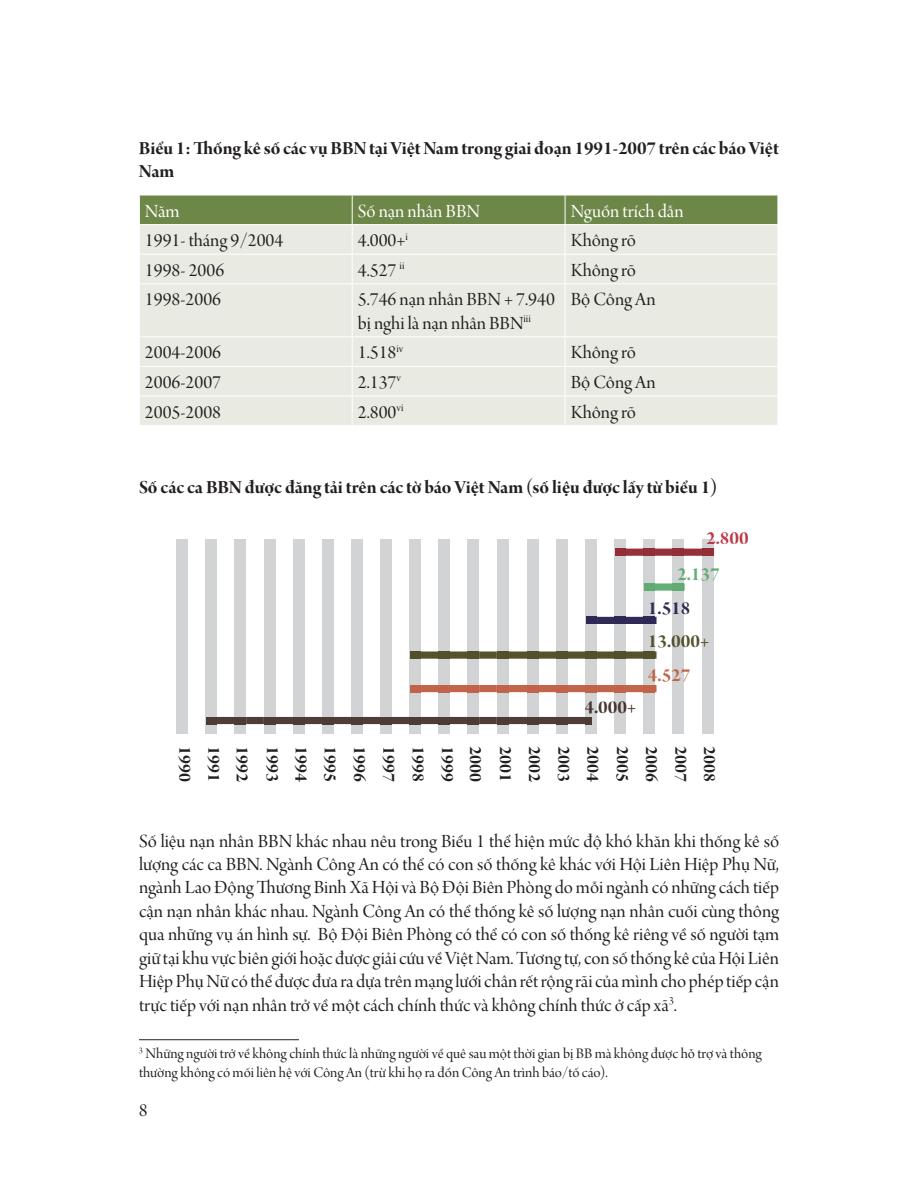
<style>
.page{position:relative;width:918px;height:1188px;background:#fff}
.page>*{position:absolute;margin:0;border:0;box-sizing:border-box;transform-origin:0 0}
.t1{font:19.95px/33.6px "Arno Pro Bold Display";color:#54522c}
.t2{font:19.95px "Arno Pro Bold Display";color:#473632}
.t3{font:19.95px "Arno Pro Bold Display";color:#ba3a47}
.t4{font:19.95px "Arno Pro Bold Display";color:#63af75}
.t5{font:19.8px/23.4px "Arno Pro Display";color:#231f20}
.t6{font:19.8px/23.4px "Arno Pro Bold Display";letter-spacing:-.005em;color:#231f20}
.t7{font:19.8px "Arno Pro Display";color:#fff}
.t8{font:18.45px "Arno Pro Bold Display";color:#231f20}
.t9{font:15.45px/18.6px "Arno Pro Display";color:#231f20}
.s1{color:#302a57}
.s2{color:#52502a}
.s3{color:#c3654a}
</style>
<div class="page">
<div style="left:140px;top:284px;width:638px;height:141px;background:#e9eae2"></div>
<svg style="left:139px;top:195px;width:639px;height:88px;background:#c1cab1"></svg>
<hr style="left:352px;top:284px;width:1px;height:52px;background:#fff">
<hr style="left:565px;top:284px;width:1px;height:52px;background:#fff">
<hr style="left:139px;top:336px;width:213px;height:1px;background:#fff">
<hr style="left:352px;top:336px;width:213px;height:1px;background:#fff">
<hr style="left:565px;top:336px;width:213px;height:1px;background:#fff">
<hr style="left:139px;top:366px;width:213px;height:1px;background:#fff">
<hr style="left:352px;top:366px;width:213px;height:1px;background:#fff">
<hr style="left:565px;top:366px;width:213px;height:1px;background:#fff">
<hr style="left:139px;top:396px;width:213px;height:1px;background:#fff">
<hr style="left:352px;top:396px;width:213px;height:1px;background:#fff">
<svg style="left:352px;top:337px;width:1px;height:88px"></svg>
<hr style="left:565px;top:396px;width:213px;height:1px;background:#fff">
<svg style="left:565px;top:337px;width:1px;height:88px"></svg>
<hr style="left:139px;top:1039px;width:160px;height:1px;background:#231f20">
<div style="left:177px;top:539px;width:11px;height:195px;background:#d1d3d4"></div>
<div style="left:206px;top:539px;width:11px;height:195px;background:#d1d3d4"></div>
<div style="left:235px;top:539px;width:11px;height:195px;background:#d1d3d4"></div>
<div style="left:264px;top:539px;width:11px;height:195px;background:#d1d3d4"></div>
<div style="left:293px;top:539px;width:11px;height:195px;background:#d1d3d4"></div>
<div style="left:322px;top:539px;width:12px;height:195px;background:#d1d3d4"></div>
<div style="left:351px;top:539px;width:12px;height:195px;background:#d1d3d4"></div>
<div style="left:380px;top:539px;width:12px;height:195px;background:#d1d3d4"></div>
<div style="left:410px;top:539px;width:11px;height:195px;background:#d1d3d4"></div>
<div style="left:439px;top:539px;width:11px;height:195px;background:#d1d3d4"></div>
<div style="left:468px;top:539px;width:11px;height:195px;background:#d1d3d4"></div>
<div style="left:497px;top:539px;width:11px;height:195px;background:#d1d3d4"></div>
<div style="left:527px;top:539px;width:12px;height:195px;background:#d1d3d4"></div>
<div style="left:557px;top:539px;width:11px;height:195px;background:#d1d3d4"></div>
<div style="left:586px;top:539px;width:11px;height:195px;background:#d1d3d4"></div>
<div style="left:614px;top:539px;width:11px;height:195px;background:#d1d3d4"></div>
<div style="left:643px;top:539px;width:12px;height:195px;background:#d1d3d4"></div>
<div style="left:672px;top:539px;width:12px;height:195px;background:#d1d3d4"></div>
<div style="left:702px;top:539px;width:12px;height:195px;background:#d1d3d4"></div>
<div style="left:217px;top:717px;width:369px;height:7px;background:#513d37"></div>
<div style="left:206px;top:717px;width:11px;height:7px;background:#4e3b35"></div>
<div style="left:235px;top:717px;width:11px;height:7px;background:#4e3b35"></div>
<div style="left:264px;top:717px;width:11px;height:7px;background:#4e3b35"></div>
<div style="left:293px;top:717px;width:11px;height:7px;background:#4e3b35"></div>
<div style="left:322px;top:717px;width:12px;height:7px;background:#4e3b35"></div>
<div style="left:351px;top:717px;width:12px;height:7px;background:#4e3b35"></div>
<div style="left:380px;top:717px;width:12px;height:7px;background:#4e3b35"></div>
<div style="left:410px;top:717px;width:11px;height:7px;background:#4e3b35"></div>
<div style="left:439px;top:717px;width:11px;height:7px;background:#4e3b35"></div>
<div style="left:468px;top:717px;width:11px;height:7px;background:#4e3b35"></div>
<div style="left:497px;top:717px;width:11px;height:7px;background:#4e3b35"></div>
<div style="left:527px;top:717px;width:12px;height:7px;background:#4e3b35"></div>
<div style="left:557px;top:717px;width:11px;height:7px;background:#4e3b35"></div>
<div style="left:586px;top:717px;width:6px;height:7px;background:#4e3b35"></div>
<svg style="left:421px;top:685px;width:236px;height:7px"></svg>
<div style="left:410px;top:685px;width:11px;height:7px;background:#c06349"></div>
<div style="left:439px;top:685px;width:11px;height:7px;background:#c06349"></div>
<div style="left:468px;top:685px;width:11px;height:7px;background:#c06349"></div>
<div style="left:497px;top:685px;width:11px;height:7px;background:#c06349"></div>
<div style="left:527px;top:685px;width:12px;height:7px;background:#c06349"></div>
<div style="left:557px;top:685px;width:11px;height:7px;background:#c06349"></div>
<div style="left:586px;top:685px;width:11px;height:7px;background:#c06349"></div>
<div style="left:614px;top:685px;width:11px;height:7px;background:#c06349"></div>
<div style="left:643px;top:685px;width:12px;height:7px;background:#c06349"></div>
<svg style="left:421px;top:652px;width:236px;height:7px"></svg>
<div style="left:410px;top:652px;width:11px;height:7px;background:#52502a"></div>
<div style="left:439px;top:652px;width:11px;height:7px;background:#52502a"></div>
<div style="left:468px;top:652px;width:11px;height:7px;background:#52502a"></div>
<div style="left:497px;top:652px;width:11px;height:7px;background:#52502a"></div>
<div style="left:527px;top:652px;width:12px;height:7px;background:#52502a"></div>
<div style="left:557px;top:652px;width:11px;height:7px;background:#52502a"></div>
<div style="left:586px;top:652px;width:11px;height:7px;background:#52502a"></div>
<div style="left:614px;top:652px;width:11px;height:7px;background:#52502a"></div>
<div style="left:643px;top:652px;width:12px;height:7px;background:#52502a"></div>
<svg style="left:597px;top:617px;width:60px;height:7px"></svg>
<div style="left:586px;top:617px;width:11px;height:7px;background:#2e2954"></div>
<div style="left:614px;top:617px;width:11px;height:7px;background:#2e2954"></div>
<div style="left:643px;top:617px;width:12px;height:7px;background:#2e2954"></div>
<div style="left:615px;top:549px;width:10px;height:7px;background:#932e39"></div>
<svg style="left:655px;top:583px;width:30px;height:8px"></svg>
<div style="left:644px;top:583px;width:11px;height:8px;background:#61ab72"></div>
<div style="left:672px;top:583px;width:12px;height:8px;background:#61ab72"></div>
<svg style="left:625px;top:539px;width:89px;height:17px"></svg>
<p class="t6" style="left:139px;top:138px;width:641px">Biểu 1: Thống kê số các vụ BBN tại Việt Nam trong giai đoạn 1991-2007 trên các báo Việt<br>Nam</p>
<p class="t7" style="left:145px;top:202px;width:36px">Năm</p>
<p class="t7" style="left:358px;top:202px;width:124px">Số nạn nhân BBN</p>
<p class="t7" style="left:571px;top:202px;width:114px">Nguồn trích dẫn</p>
<p class="t5" style="left:145px;top:230px;width:140px">1991- tháng 9/2004</p>
<p class="t5" style="left:358px;top:230px;width:52px">4.000+<sup>i</sup></p>
<p class="t5" style="left:571px;top:230px;width:67px">Không rõ</p>
<p class="t5" style="left:145px;top:260px;width:81px">1998- 2006</p>
<p class="t5" style="left:358px;top:260px;width:48px">4.527 <sup>ii</sup></p>
<p class="t5" style="left:571px;top:260px;width:67px">Không rõ</p>
<p class="t5" style="left:145px;top:289px;width:78px">1998-2006</p>
<p class="t5" style="left:358px;top:289px;width:199px">5.746 nạn nhân BBN + 7.940 bị nghi là nạn nhân BBN<sup>iii</sup></p>
<p class="t5" style="left:571px;top:289px;width:86px">Bộ Công An</p>
<p class="t5" style="left:145px;top:342px;width:78px">2004-2006</p>
<p class="t5" style="left:358px;top:342px;width:47px">1.518<sup>iv</sup></p>
<p class="t5" style="left:571px;top:342px;width:67px">Không rõ</p>
<p class="t5" style="left:145px;top:372px;width:78px">2006-2007</p>
<p class="t5" style="left:358px;top:372px;width:45px">2.137<sup>v</sup></p>
<p class="t5" style="left:571px;top:372px;width:86px">Bộ Công An</p>
<p class="t5" style="left:145px;top:401px;width:78px">2005-2008</p>
<p class="t5" style="left:358px;top:401px;width:47px">2.800<sup>vi</sup></p>
<p class="t5" style="left:571px;top:401px;width:67px">Không rõ</p>
<p class="t6" style="left:139px;top:477px;width:580px">Số các ca BBN được đăng tải trên các tờ báo Việt Nam (số liệu được lấy từ biểu 1)</p>
<p class="t2" style="left:585px;top:700px;width:53px">4.000+</p>
<p class="t3" style="left:706px;top:530px;width:44px">2.800</p>
<p class="t4" style="left:677px;top:566px;width:44px">2.137</p>
<p class="t1" style="left:648px;top:593px;width:63px"><span class="s1">1.518<br></span><span class="s2">1</span>3.000+<br><span class="s3">4.527</span></p>
<p class="t8" style="left:192px;top:746px;width:37px;rotate:90deg">1990</p>
<p class="t8" style="left:221px;top:746px;width:37px;rotate:90deg">1991</p>
<p class="t8" style="left:249px;top:746px;width:37px;rotate:90deg">1992</p>
<p class="t8" style="left:279px;top:746px;width:37px;rotate:90deg">1993</p>
<p class="t8" style="left:308px;top:746px;width:37px;rotate:90deg">1994</p>
<p class="t8" style="left:337px;top:746px;width:37px;rotate:90deg">1995</p>
<p class="t8" style="left:366px;top:746px;width:37px;rotate:90deg">1996</p>
<p class="t8" style="left:396px;top:746px;width:37px;rotate:90deg">1997</p>
<p class="t8" style="left:425px;top:746px;width:37px;rotate:90deg">1998</p>
<p class="t8" style="left:454px;top:746px;width:37px;rotate:90deg">1999</p>
<p class="t8" style="left:482px;top:746px;width:37px;rotate:90deg">2000</p>
<p class="t8" style="left:512px;top:746px;width:37px;rotate:90deg">2001</p>
<p class="t8" style="left:541px;top:746px;width:37px;rotate:90deg">2002</p>
<p class="t8" style="left:571px;top:746px;width:37px;rotate:90deg">2003</p>
<p class="t8" style="left:600px;top:746px;width:37px;rotate:90deg">2004</p>
<p class="t8" style="left:629px;top:746px;width:37px;rotate:90deg">2005</p>
<p class="t8" style="left:658px;top:746px;width:37px;rotate:90deg">2006</p>
<p class="t8" style="left:688px;top:746px;width:37px;rotate:90deg">2007</p>
<p class="t8" style="left:716px;top:746px;width:37px;rotate:90deg">2008</p>
<p class="t5" style="left:139px;top:830px;width:642px;text-align:justify">Số liệu nạn nhân BBN khác nhau nêu trong Biểu 1 thể hiện mức độ khó khăn khi thống kê số lượng các ca BBN. Ngành Công An có thể có con số thống kê khác với Hội Liên Hiệp Phụ Nữ, ngành Lao Động Thương Binh Xã Hội và Bộ Đội Biên Phòng do mỗi ngành có những cách tiếp cận nạn nhân khác nhau. Ngành Công An có thể thống kê số lượng nạn nhân cuối cùng thông qua những vụ án hình sự. Bộ Đội Biên Phòng có thể có con số thống kê riêng về số người tạm giữ tại khu vực biên giới hoặc được giải cứu về Việt Nam. Tương tự, con số thống kê của Hội Liên Hiệp Phụ Nữ có thể được đưa ra dựa trên mạng lưới chân rết rộng rãi của mình cho phép tiếp cận trực tiếp với nạn nhân trở về một cách chính thức và không chính thức ở cấp xã<sup>3</sup>.</p>
<p class="t9" style="left:139px;top:1045px;width:624px"><sup>3</sup> Những người trở về không chính thức là những người về quê sau một thời gian bị BB mà không được hỗ trợ và thông thường không có mối liên hệ với Công An (trừ khi họ ra đồn Công An trình báo/tố cáo).</p>
<p class="t5" style="left:139px;top:1100px;width:10px">8</p>
</div>
